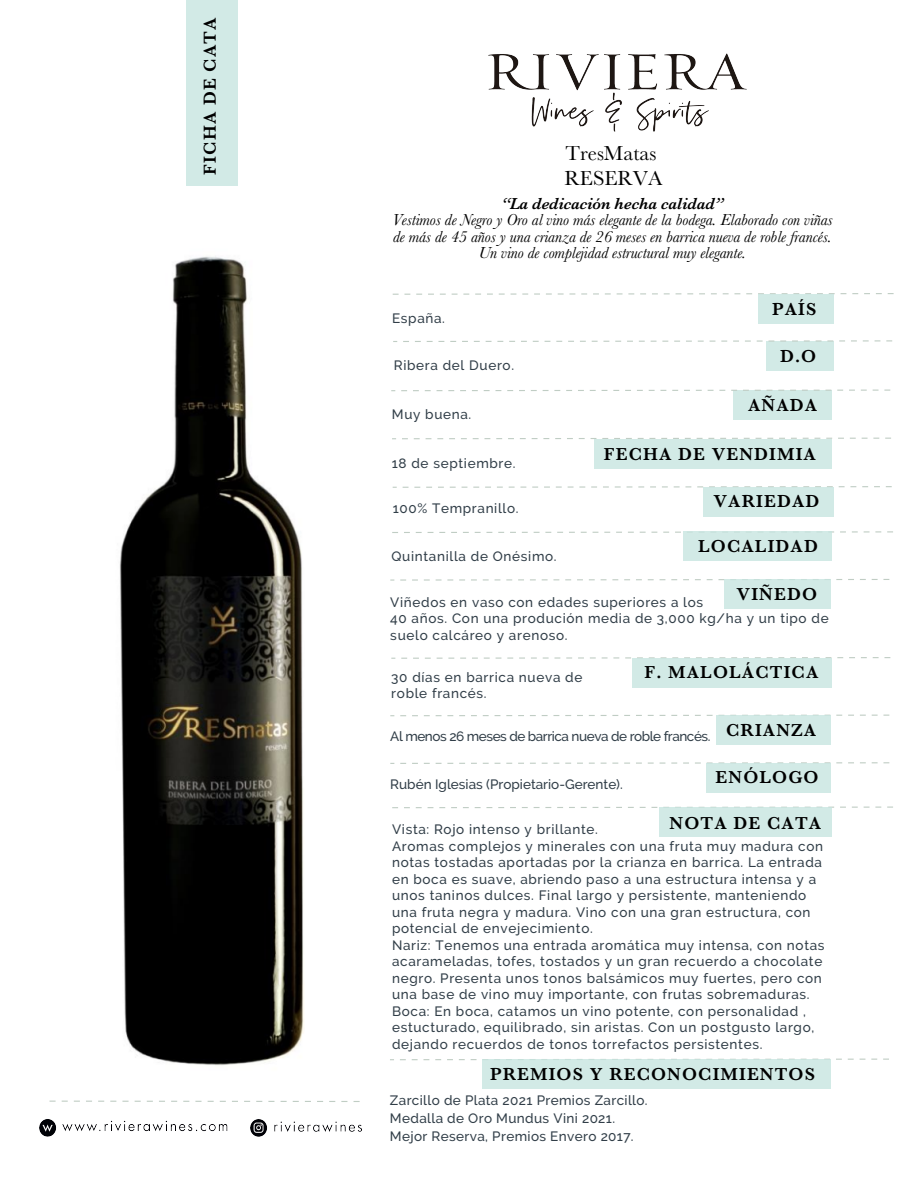
<style>
.page{position:relative;width:915px;height:1191px;background:#fff}
.page>*{position:absolute;margin:0;border:0;box-sizing:border-box;transform-origin:0 0}
.t1{font:21px/25.2px "Baskerville";color:#000}
.t2{font:600 18px "Baskerville";letter-spacing:.06em;color:#000}
.t3{font:italic 16.5px/16.5px "Baskerville";letter-spacing:-.005em;color:#000;text-align:center}
.t4{font:italic 600 16.5px "Baskerville";letter-spacing:-.005em;color:#000}
.t5{font:500 13.5px/16.5px "Raleway";letter-spacing:.05em;color:#313e48}
.t6{font:500 13.5px/18px "Raleway";letter-spacing:.025em;color:#313e48}
.t7{font:500 13.5px "Raleway";letter-spacing:-.035em;color:#313e48}
.t8{font:500 13.5px "Raleway";color:#313e48}
</style>
<div class="page">
<div style="left:186px;top:0;width:51px;height:185px;background:#d2eae6"></div>
<svg style="left:392px;top:293px;width:502px;height:2px"></svg>
<div style="left:757px;top:293px;width:76px;height:30px;background:#d2eae6"></div>
<svg style="left:392px;top:486px;width:500px;height:2px"></svg>
<div style="left:766px;top:341px;width:67px;height:30px;background:#d2eae6"></div>
<svg style="left:392px;top:437px;width:499px;height:3px"></svg>
<div style="left:702px;top:486px;width:130px;height:30px;background:#d2eae6"></div>
<svg style="left:392px;top:531px;width:501px;height:2px"></svg>
<div style="left:682px;top:531px;width:149px;height:30px;background:#d2eae6"></div>
<svg style="left:392px;top:806px;width:501px;height:3px"></svg>
<div style="left:659px;top:806px;width:172px;height:30px;background:#d2eae6"></div>
<svg style="left:49px;top:1100px;width:310px;height:2px"></svg>
<img style="left:39px;top:1119px;width:323px;height:18px">
<img style="left:488px;top:53px;width:259px;height:79px">
<svg style="left:393px;top:340px;width:499px;height:2px"></svg>
<div style="left:733px;top:390px;width:98px;height:30px;background:#d2eae6"></div>
<div style="left:594px;top:439px;width:237px;height:30px;background:#d2eae6"></div>
<svg style="left:391px;top:389px;width:500px;height:3px"></svg>
<svg style="left:390px;top:579px;width:500px;height:2px"></svg>
<div style="left:724px;top:579px;width:106px;height:30px;background:#d2eae6"></div>
<svg style="left:390px;top:1058px;width:499px;height:2px"></svg>
<div style="left:482px;top:1059px;width:348px;height:30px;background:#d2eae6"></div>
<svg style="left:391px;top:657px;width:500px;height:2px"></svg>
<div style="left:631px;top:657px;width:200px;height:30px;background:#d2eae6"></div>
<svg style="left:390px;top:714px;width:500px;height:3px"></svg>
<div style="left:716px;top:715px;width:114px;height:30px;background:#d2eae6"></div>
<svg style="left:390px;top:762px;width:500px;height:2px"></svg>
<div style="left:706px;top:763px;width:124px;height:29px;background:#d2eae6"></div>
<img style="left:120px;top:256px;width:184px;height:810px">
<h2 class="t2" style="left:197px;top:174px;width:158px;rotate:-90deg">FICHA DE CATA</h2>
<h1 class="t1" style="left:564px;top:141px;width:99px">TresMatas<br>RESERVA</h1>
<p class="t4" style="left:501px;top:192px;width:223px">“La dedicación hecha calidad”</p>
<p class="t3" style="left:392px;top:212px;width:442px">Vestimos de Negro y Oro al vino más elegante de la bodega. Elaborado con viñas de más de 45 años y una crianza de 26 meses en barrica nueva de roble francés.<br>Un vino de complejidad estructural muy elegante.</p>
<p class="t5" style="left:392px;top:310px;width:54px">España.</p>
<p class="t5" style="left:393px;top:357px;width:122px">Ribera del Duero.</p>
<p class="t5" style="left:392px;top:406px;width:81px">Muy buena.</p>
<p class="t5" style="left:392px;top:455px;width:125px">18 de septiembre.</p>
<p class="t5" style="left:392px;top:500px;width:127px">100% Tempranillo.</p>
<h2 class="t2" style="left:771px;top:296px;width:46px">PAÍS</h2>
<h2 class="t2" style="left:779px;top:344px;width:38px">D.O</h2>
<h2 class="t2" style="left:747px;top:393px;width:71px">AÑADA</h2>
<h2 class="t2" style="left:603px;top:442px;width:213px">FECHA DE VENDIMIA</h2>
<h2 class="t2" style="left:713px;top:489px;width:107px">VARIEDAD</h2>
<h2 class="t2" style="left:698px;top:534px;width:121px">LOCALIDAD</h2>
<h2 class="t2" style="left:736px;top:581px;width:82px">VIÑEDO</h2>
<p class="t5" style="left:391px;top:548px;width:167px">Quintanilla de Onésimo.</p>
<p class="t5" style="left:390px;top:594px;width:439px">Viñedos en vaso con edades superiores a los<br>40 años. Con una produción media de 3,000 kg/ha y un tipo de suelo calcáreo y arenoso.</p>
<p class="t5" style="left:391px;top:669px;width:192px">30 días en barrica nueva de roble francés.</p>
<h2 class="t2" style="left:644px;top:659px;width:175px">F. MALOLÁCTICA</h2>
<p class="t7" style="left:390px;top:728px;width:427px">Al menos 26 meses de barrica nueva de roble francés. <sup>CRIANZA</sup></p>
<p class="t8" style="left:390px;top:776px;width:234px">Rubén Iglesias (Propietario-Gerente).</p>
<h2 class="t2" style="left:715px;top:765px;width:104px">ENÓLOGO</h2>
<h2 class="t2" style="left:669px;top:810px;width:153px">NOTA DE CATA</h2>
<p class="t5" style="left:392px;top:821px;width:434px">Vista: Rojo intenso y brillante.<br>Aromas complejos y minerales con una fruta muy madura con notas tostadas aportadas por la crianza en barrica. La entrada en boca es suave, abriendo paso a una estructura intensa y a unos taninos dulces. Final largo y persistente, manteniendo una fruta negra y madura. Vino con una gran estructura, con potencial de envejecimiento.<br>Nariz: Tenemos una entrada aromática muy intensa, con notas acarameladas, tofes, tostados y un gran recuerdo a chocolate negro. Presenta unos tonos balsámicos muy fuertes, pero con una base de vino muy importante, con frutas sobremaduras.<br>Boca: En boca, catamos un vino potente, con personalidad , estucturado, equilibrado, sin aristas. Con un postgusto largo, dejando recuerdos de tonos torrefactos persistentes.</p>
<h2 class="t2" style="left:490px;top:1061px;width:326px">PREMIOS Y RECONOCIMIENTOS</h2>
<p class="t6" style="left:390px;top:1091px;width:259px">Zarcillo de Plata 2021 Premios Zarcillo.<br>Medalla de Oro Mundus Vini 2021.<br>Mejor Reserva, Premios Envero 2017.</p>
</div>
